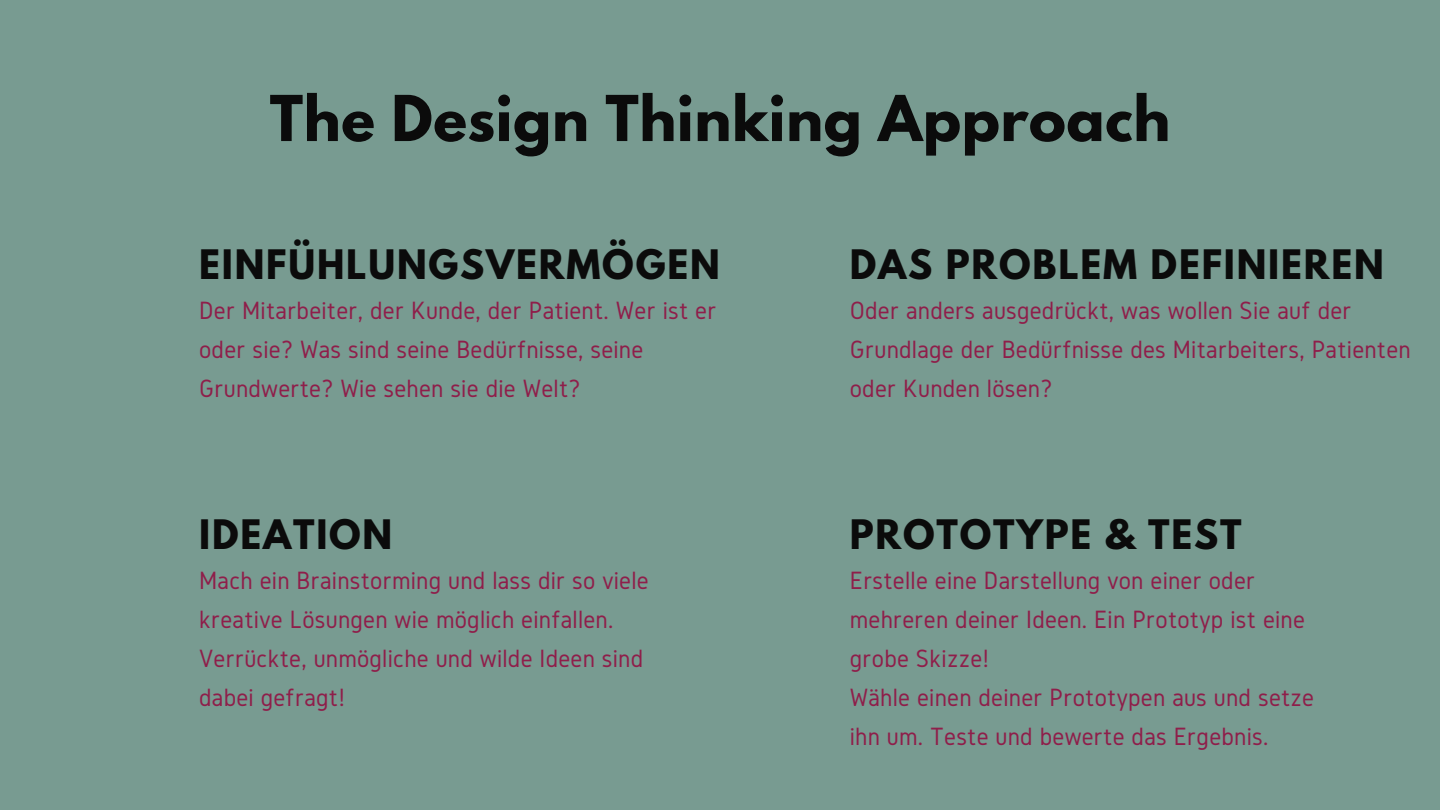
<style>
.page{position:relative;width:1440px;height:810px;background:#789b91}
.page>*{position:absolute;margin:0;border:0;box-sizing:border-box;transform-origin:0 0}
.t1{font:700 56px "League Spartan";letter-spacing:.01em;color:#0b0b0b}
.t2{font:700 36px "League Spartan";letter-spacing:.05em;color:#0b0b0b}
.t3{font:26px/39px "Gidole";letter-spacing:.01em;color:#8f1e4a}
</style>
<div class="page">
<p class="t1" style="left:270px;top:91px;width:902px">The Design Thinking Approach</p>
<p class="t2" style="left:199px;top:246px;width:522px">EINFÜHLUNGSVERMÖGEN</p>
<p class="t3" style="left:199px;top:290px;width:519px">Der Mitarbeiter, der Kunde, der Patient. Wer ist er oder sie? Was sind seine Bedürfnisse, seine<br>Grundwerte? Wie sehen sie die Welt?</p>
<p class="t2" style="left:199px;top:516px;width:195px">IDEATION</p>
<p class="t3" style="left:199px;top:560px;width:451px">Mach ein Brainstorming und lass dir so viele kreative Lösungen wie möglich einfallen.<br>Verrückte, unmögliche und wilde Ideen sind dabei gefragt!</p>
<p class="t2" style="left:850px;top:246px;width:536px">DAS PROBLEM DEFINIEREN</p>
<p class="t3" style="left:850px;top:290px;width:562px">Oder anders ausgedrückt, was wollen Sie auf der<br>Grundlage der Bedürfnisse des Mitarbeiters, Patienten oder Kunden lösen?</p>
<p class="t2" style="left:850px;top:516px;width:393px">PROTOTYPE &amp; TEST</p>
<p class="t3" style="left:850px;top:560px;width:457px">Erstelle eine Darstellung von einer oder mehreren deiner Ideen. Ein Prototyp ist eine grobe Skizze!</p>
<p class="t3" style="left:850px;top:677px;width:466px">Wähle einen deiner Prototypen aus und setze ihn um. Teste und bewerte das Ergebnis.</p>
</div>
